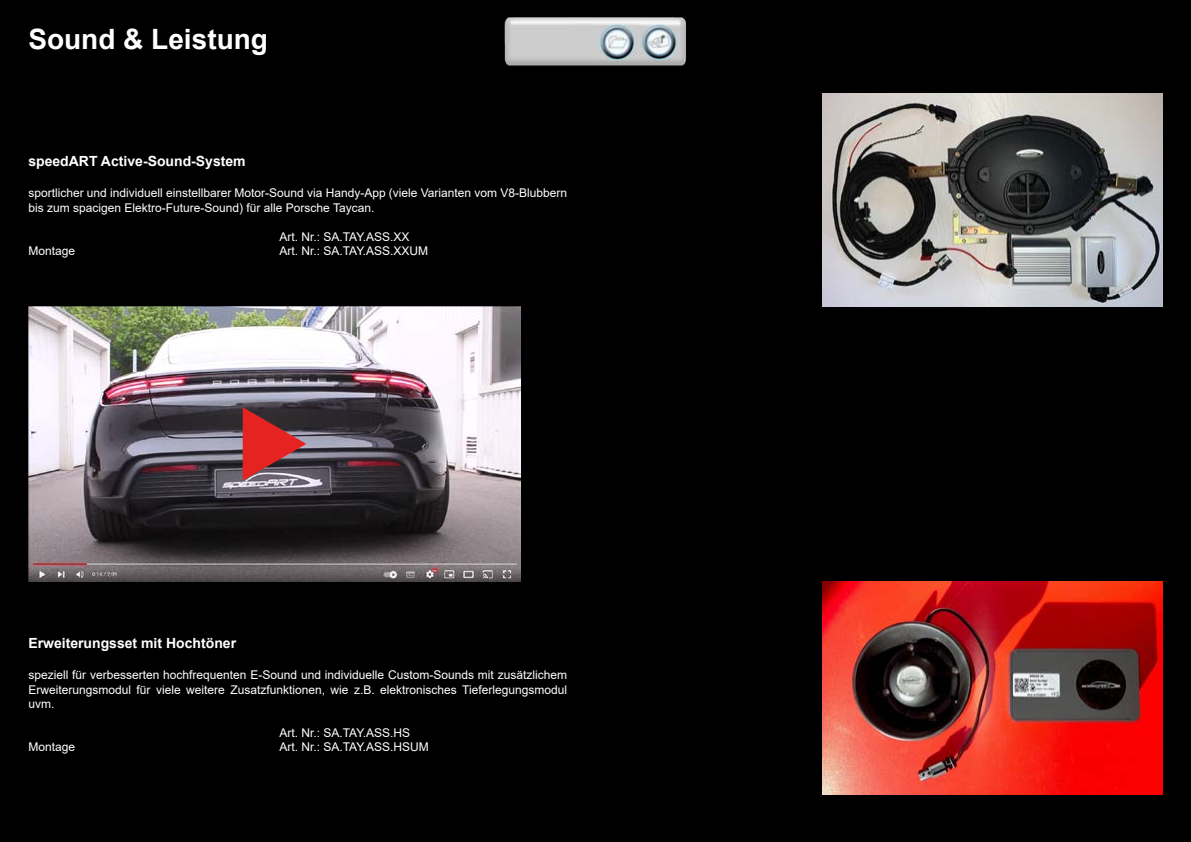
<style>
.page{position:relative;width:1191px;height:842px;background:#000}
.page>*{position:absolute;margin:0;border:0;box-sizing:border-box;transform-origin:0 0}
.t1{font:700 28px "Arial";color:#fff}
.t2{font:700 14px "Arial";color:#fff}
.t3{font:12px/14.4px "Arial";color:#fff}
</style>
<div class="page">
<img style="left:28px;top:306px;width:492px;height:276px">
<svg style="left:243px;top:407px;width:63px;height:74px;background:#9c3a3d"></svg>
<img style="left:822px;top:94px;width:340px;height:212px">
<img style="left:822px;top:582px;width:340px;height:212px">
<img style="left:504px;top:17px;width:182px;height:49px">
<img style="left:598px;top:25px;width:38px;height:35px">
<img style="left:639px;top:23px;width:40px;height:37px">
<h1 class="t1" style="left:28px;top:19px;width:241px">Sound &amp; Leistung</h1>
<p class="t2" style="left:28px;top:151px;width:219px">speedART Active-Sound-System</p>
<p class="t3" style="left:28px;top:186px;width:540px">sportlicher und individuell einstellbarer Motor-Sound via Handy-App (viele Varianten vom V8-Blubbern bis zum spacigen Elektro-Future-Sound) für alle Porsche Taycan.</p>
<p class="t3" style="left:279px;top:229px;width:132px">Art. Nr.: SA.TAY.ASS.XX</p>
<p class="t3" style="left:28px;top:243px;width:48px">Montage</p>
<p class="t3" style="left:279px;top:243px;width:150px">Art. Nr.: SA.TAY.ASS.XXUM</p>
<p class="t2" style="left:28px;top:633px;width:209px">Erweiterungsset mit Hochtöner</p>
<p class="t3" style="left:28px;top:668px;width:540px;text-align:justify">speziell für verbesserten hochfrequenten E-Sound und individuelle Custom-Sounds mit zusätzlichem Erweiterungsmodul für viele weitere Zusatzfunktionen, wie z.B. elektronisches Tieferlegungsmodul uvm.</p>
<p class="t3" style="left:279px;top:725px;width:132px">Art. Nr.: SA.TAY.ASS.HS</p>
<p class="t3" style="left:28px;top:740px;width:48px">Montage</p>
<p class="t3" style="left:279px;top:740px;width:151px">Art. Nr.: SA.TAY.ASS.HSUM</p>
</div>
